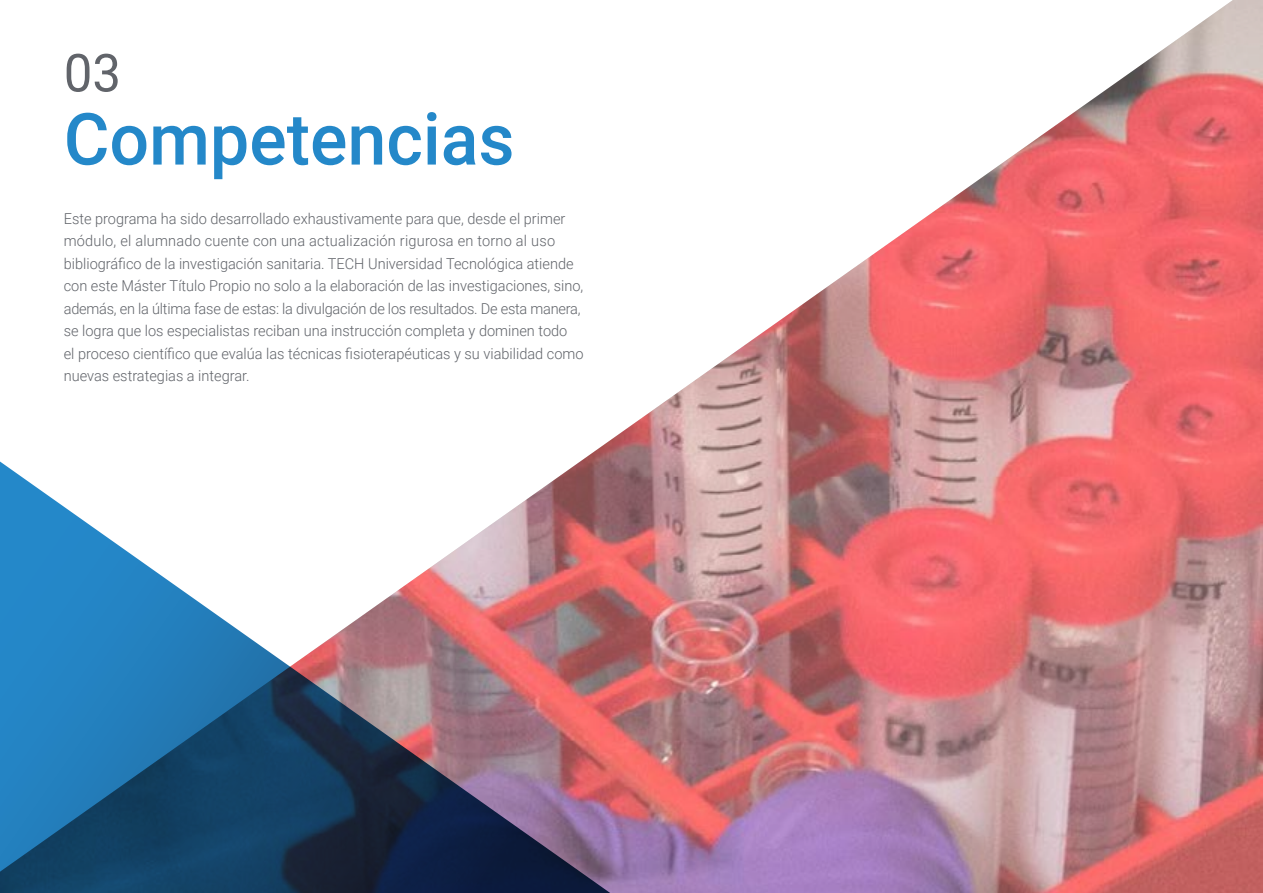
<style>
.page{position:relative;width:1263px;height:893px;background:#fff}
.page>*{position:absolute;margin:0;border:0;box-sizing:border-box;transform-origin:0 0}
.t1{font:500 72px "Roboto";color:#2488c9}
.t2{font:52.5px "Roboto";color:#61646a}
.t3{font:300 15px/22.5px "Roboto";color:#61646a}
</style>
<div class="page">
<img style="left:602px;top:0;width:661px;height:893px">
<svg style="left:0;top:446px;width:640px;height:447px"></svg>
<h2 class="t2" style="left:64px;top:36px;width:59px">03</h2>
<h1 class="t1" style="left:64px;top:89px;width:452px">Competencias</h1>
<p class="t3" style="left:64px;top:207px;width:521px">Este programa ha sido desarrollado exhaustivamente para que, desde el primer módulo, el alumnado cuente con una actualización rigurosa en torno al uso bibliográfico de la investigación sanitaria. TECH Universidad Tecnológica atiende con este Máster Título Propio no solo a la elaboración de las investigaciones, sino, además, en la última fase de estas: la divulgación de los resultados. De esta manera, se logra que los especialistas reciban una instrucción completa y dominen todo<br>el proceso científico que evalúa las técnicas fisioterapéuticas y su viabilidad como nuevas estrategias a integrar.</p>
</div>
